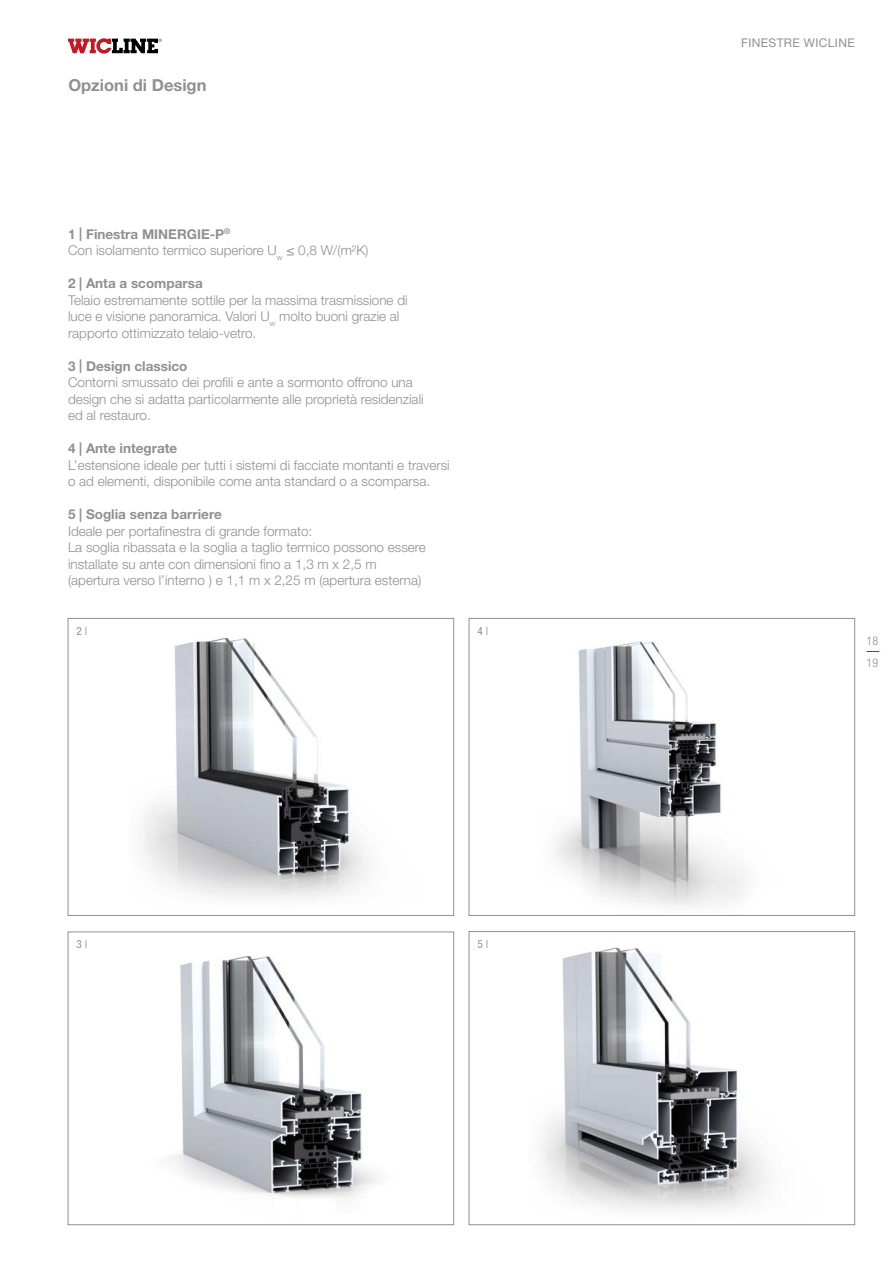
<style>
.page{position:relative;width:893px;height:1263px;background:#fff}
.page>*{position:absolute;margin:0;border:0;box-sizing:border-box;transform-origin:0 0}
.t1{font:700 16.5px "Helvetica Neue LT Pro";color:#8f908f}
.t2{font:300 13.5px/16.5px "Helvetica Neue LT Pro";color:#8f908f}
.t3{font:700 13.5px "Helvetica Neue LT Pro";color:#8f908f}
.t4{font:12px "Helvetica Neue LT Pro";letter-spacing:.03em;color:#8f908f}
.t5{font:300 condensed 12px/22.8px "Helvetica Neue LT Pro";color:#8f908f}
.t6{font:condensed 11.25px "Helvetica Neue LT Pro";color:#8f908f}
.s1{font-weight:700}
</style>
<div class="page">
<svg style="left:68px;top:38px;width:94px;height:16px"></svg>
<img style="left:142px;top:637px;width:226px;height:262px">
<div style="left:68px;top:618px;width:386px;height:298px;border:1px solid #8f908f"></div>
<img style="left:555px;top:641px;width:190px;height:266px">
<div style="left:469px;top:618px;width:386px;height:298px;border:1px solid #8f908f"></div>
<img style="left:171px;top:956px;width:208px;height:242px">
<div style="left:68px;top:931px;width:386px;height:294px;border:1px solid #8f908f"></div>
<img style="left:540px;top:947px;width:227px;height:264px">
<div style="left:469px;top:931px;width:386px;height:294px;border:1px solid #8f908f"></div>
<svg style="left:867px;top:651px;width:12px;height:1px"></svg>
<p class="t1" style="left:68px;top:75px;width:140px">Opzioni di Design</p>
<p class="t3" style="left:68px;top:226px;width:96px">1 | Finestra Miner</p>
<p class="t2" style="left:68px;top:225px;width:302px;text-indent:119px"><span class="s1">gie-P</span><sup>®<br></sup>Con isolamento termico superiore U<sub>w</sub> ≤ 0,8 W/(m²K)</p>
<p class="t3" style="left:68px;top:275px;width:136px">2 | Anta a scomparsa</p>
<p class="t2" style="left:68px;top:291px;width:341px">Telaio estremamente sottile per la massima trasmissione di luce e visione panoramica. Valori U<sub>w</sub> molto buoni grazie al rapporto ottimizzato telaio-vetro.</p>
<p class="t3" style="left:68px;top:358px;width:121px">3 | Design classico</p>
<p class="t2" style="left:68px;top:374px;width:357px">Contorni smussato dei profili e ante a sormonto offrono una design che si adatta particolarmente alle proprietà residenziali ed al restauro.</p>
<p class="t3" style="left:68px;top:440px;width:111px">4 | Ante integrate</p>
<p class="t2" style="left:68px;top:456px;width:383px">L’estensione ideale per tutti i sistemi di facciate montanti e traversi o ad elementi, disponibile come anta standard o a scomparsa.</p>
<p class="t3" style="left:68px;top:506px;width:155px">5 | Soglia senza barriere</p>
<p class="t2" style="left:68px;top:522px;width:359px">Ideale per portafinestra di grande formato:<br>La soglia ribassata e la soglia a taglio termico possono essere installate su ante con dimensioni fino a 1,3 m x 2,5 m (apertura verso l’interno ) e 1,1 m x 2,25 m (apertura esterna)</p>
<p class="t6" style="left:77px;top:624px;width:12px">2 |</p>
<p class="t6" style="left:477px;top:624px;width:12px">4 |</p>
<p class="t6" style="left:77px;top:938px;width:12px">3 |</p>
<p class="t6" style="left:477px;top:938px;width:12px">5 |</p>
<p class="t4" style="left:741px;top:35px;width:115px">FINESTRE WICLINE</p>
<p class="t5" style="left:867px;top:629px;width:13px">18<br>19</p>
</div>
